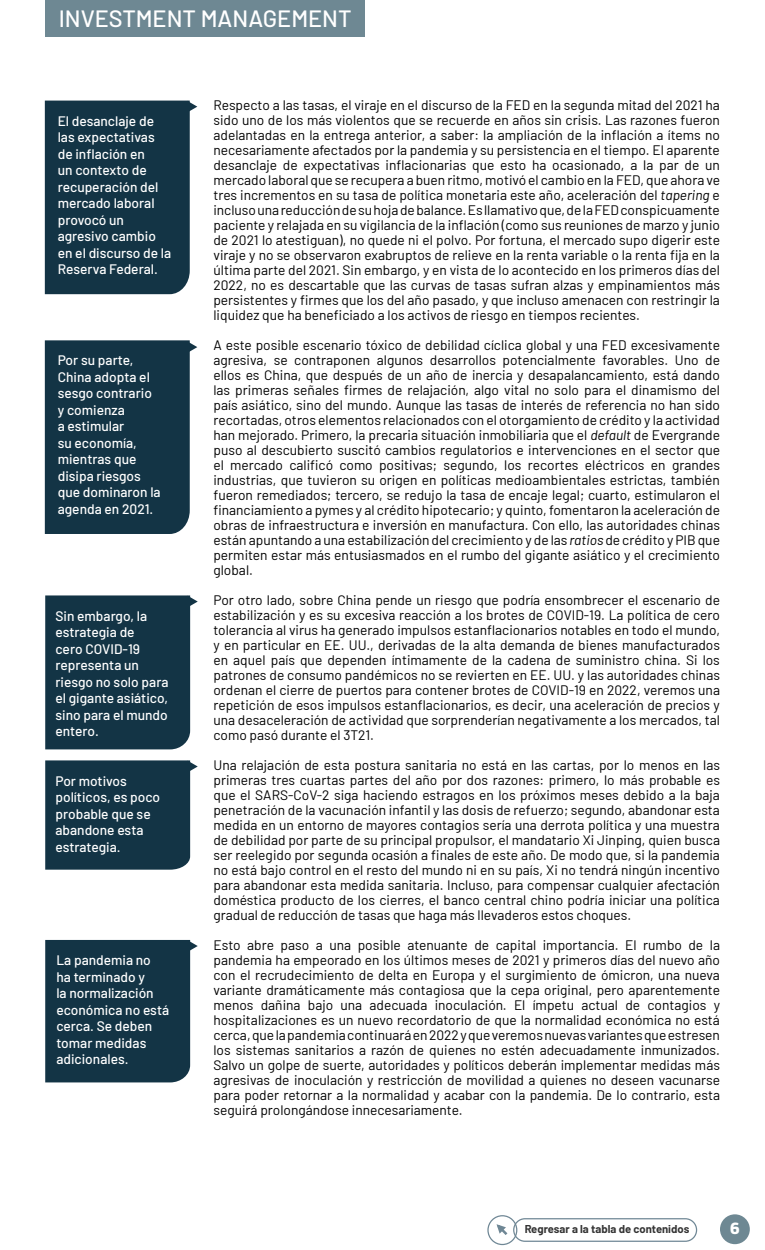
<style>
.page{position:relative;width:765px;height:1250px;background:#fff}
.page>*{position:absolute;margin:0;border:0;box-sizing:border-box;transform-origin:0 0}
.t1{font:500 23.62px "Barlow";color:#fff}
.t2{font:800 17.5px "FS Joey";color:#fff}
.t3{font:13.75px/15px "Barlow";color:#000;text-align:justify}
.t4{font:500 13.75px/16.5px "Barlow";color:#fff}
.t5{font:700 11.25px "Barlow";color:#000}
.s1{font-style:italic}
</style>
<div class="page">
<div style="left:45px;top:101px;width:152px;height:193px;background:#133445"></div>
<div style="left:45px;top:340px;width:152px;height:194px;background:#133445"></div>
<div style="left:45px;top:595px;width:153px;height:154px;background:#133445"></div>
<svg style="left:45px;top:760px;width:153px;height:110px;background:#214050"></svg>
<div style="left:45px;top:940px;width:153px;height:142px;background:#133445"></div>
<div style="left:720px;top:1214px;width:30px;height:30px;background:#6e8893;border-radius:50%"></div>
<svg style="left:496px;top:1224px;width:12px;height:11px"></svg>
<div style="left:487px;top:1215px;width:30px;height:30px;border:1px solid #6f8795;border-radius:50%"></div>
<div style="left:45px;top:0;width:320px;height:37px;background:#6e8893"></div>
<div style="left:513px;top:1218px;width:184px;height:24px;border:1px solid #6f8795;border-radius:11px"></div>
<h1 class="t1" style="left:59px;top:1px;width:294px">INVESTMENT MANAGEMENT</h1>
<p class="t4" style="left:58px;top:111px;width:115px">El desanclaje de las expectativas de inflación en<br>un contexto de recuperación del mercado laboral provocó un agresivo cambio en el discurso de la<br>Reserva Federal.</p>
<p class="t4" style="left:58px;top:351px;width:105px">Por su parte,<br>China adopta el sesgo contrario y comienza<br>a estimular<br>su economía, mientras que disipa riesgos que dominaron la agenda en 2021.</p>
<p class="t4" style="left:55px;top:606px;width:115px">Sin embargo, la estrategia de<br>cero COVID-19 representa un riesgo no solo para el gigante asiático, sino para el mundo entero.</p>
<p class="t4" style="left:55px;top:771px;width:106px">Por motivos políticos, es poco probable que se abandone esta estrategia.</p>
<p class="t4" style="left:56px;top:951px;width:114px">La pandemia no<br>ha terminado y<br>la normalización económica no está cerca. Se deben tomar medidas adicionales.</p>
<p class="t3" style="left:213px;top:96px;width:508px">Respecto a las tasas, el viraje en el discurso de la FED en la segunda mitad del 2021 ha sido uno de los más violentos que se recuerde en años sin crisis. Las razones fueron adelantadas en la entrega anterior, a saber: la ampliación de la inflación a ítems no necesariamente afectados por la pandemia y su persistencia en el tiempo. El aparente desanclaje de expectativas inflacionarias que esto ha ocasionado, a la par de un mercado laboral que se recupera a buen ritmo, motivó el cambio en la FED, que ahora ve tres incrementos en su tasa de política monetaria este año, aceleración del <span class="s1">tapering</span> e incluso una reducción de su hoja de balance. Es llamativo que, de la FED conspicuamente paciente y relajada en su vigilancia de la inflación (como sus reuniones de marzo y junio de 2021 lo atestiguan), no quede ni el polvo. Por fortuna, el mercado supo digerir este viraje y no se observaron exabruptos de relieve en la renta variable o la renta fija en la última parte del 2021. Sin embargo, y en vista de lo acontecido en los primeros días del 2022, no es descartable que las curvas de tasas sufran alzas y empinamientos más persistentes y firmes que los del año pasado, y que incluso amenacen con restringir la liquidez que ha beneficiado a los activos de riesgo en tiempos recientes.</p>
<p class="t3" style="left:213px;top:337px;width:508px">A este posible escenario tóxico de debilidad cíclica global y una FED excesivamente agresiva, se contraponen algunos desarrollos potencialmente favorables. Uno de ellos es China, que después de un año de inercia y desapalancamiento, está dando las primeras señales firmes de relajación, algo vital no solo para el dinamismo del país asiático, sino del mundo. Aunque las tasas de interés de referencia no han sido recortadas, otros elementos relacionados con el otorgamiento de crédito y la actividad han mejorado. Primero, la precaria situación inmobiliaria que el <span class="s1">default</span> de Evergrande puso al descubierto suscitó cambios regulatorios e intervenciones en el sector que el mercado calificó como positivas; segundo, los recortes eléctricos en grandes industrias, que tuvieron su origen en políticas medioambientales estrictas, también fueron remediados; tercero, se redujo la tasa de encaje legal; cuarto, estimularon el financiamiento a pymes y al crédito hipotecario; y quinto, fomentaron la aceleración de obras de infraestructura e inversión en manufactura. Con ello, las autoridades chinas están apuntando a una estabilización del crecimiento y de las <span class="s1">ratios</span> de crédito y PIB que permiten estar más entusiasmados en el rumbo del gigante asiático y el crecimiento global.</p>
<p class="t3" style="left:213px;top:592px;width:508px">Por otro lado, sobre China pende un riesgo que podría ensombrecer el escenario de estabilización y es su excesiva reacción a los brotes de COVID-19. La política de cero tolerancia al virus ha generado impulsos estanflacionarios notables en todo el mundo, y en particular en EE. UU., derivadas de la alta demanda de bienes manufacturados en aquel país que dependen íntimamente de la cadena de suministro china. Si los patrones de consumo pandémicos no se revierten en EE. UU. y las autoridades chinas ordenan el cierre de puertos para contener brotes de COVID-19 en 2022, veremos una repetición de esos impulsos estanflacionarios, es decir, una aceleración de precios y una desaceleración de actividad que sorprenderían negativamente a los mercados, tal como pasó durante el 3T21.</p>
<p class="t3" style="left:213px;top:757px;width:508px">Una relajación de esta postura sanitaria no está en las cartas, por lo menos en las primeras tres cuartas partes del año por dos razones: primero, lo más probable es que el SARS-CoV-2 siga haciendo estragos en los próximos meses debido a la baja penetración de la vacunación infantil y las dosis de refuerzo; segundo, abandonar esta medida en un entorno de mayores contagios sería una derrota política y una muestra de debilidad por parte de su principal propulsor, el mandatario Xi Jinping, quien busca ser reelegido por segunda ocasión a finales de este año. De modo que, si la pandemia no está bajo control en el resto del mundo ni en su país, Xi no tendrá ningún incentivo para abandonar esta medida sanitaria. Incluso, para compensar cualquier afectación doméstica producto de los cierres, el banco central chino podría iniciar una política gradual de reducción de tasas que haga más llevaderos estos choques.</p>
<p class="t3" style="left:213px;top:937px;width:508px">Esto abre paso a una posible atenuante de capital importancia. El rumbo de la pandemia ha empeorado en los últimos meses de 2021 y primeros días del nuevo año con el recrudecimiento de delta en Europa y el surgimiento de ómicron, una nueva variante dramáticamente más contagiosa que la cepa original, pero aparentemente menos dañina bajo una adecuada inoculación. El ímpetu actual de contagios y hospitalizaciones es un nuevo recordatorio de que la normalidad económica no está cerca, que la pandemia continuará en 2022 y que veremos nuevas variantes que estresen los sistemas sanitarios a razón de quienes no estén adecuadamente inmunizados.<br>Salvo un golpe de suerte, autoridades y políticos deberán implementar medidas más agresivas de inoculación y restricción de movilidad a quienes no deseen vacunarse para poder retornar a la normalidad y acabar con la pandemia. De lo contrario, esta seguirá prolongándose innecesariamente.</p>
<p class="t5" style="left:524px;top:1221px;width:167px">Regresar a la tabla de contenidos</p>
<p class="t2" style="left:730px;top:1214px;width:12px">6</p>
</div>
